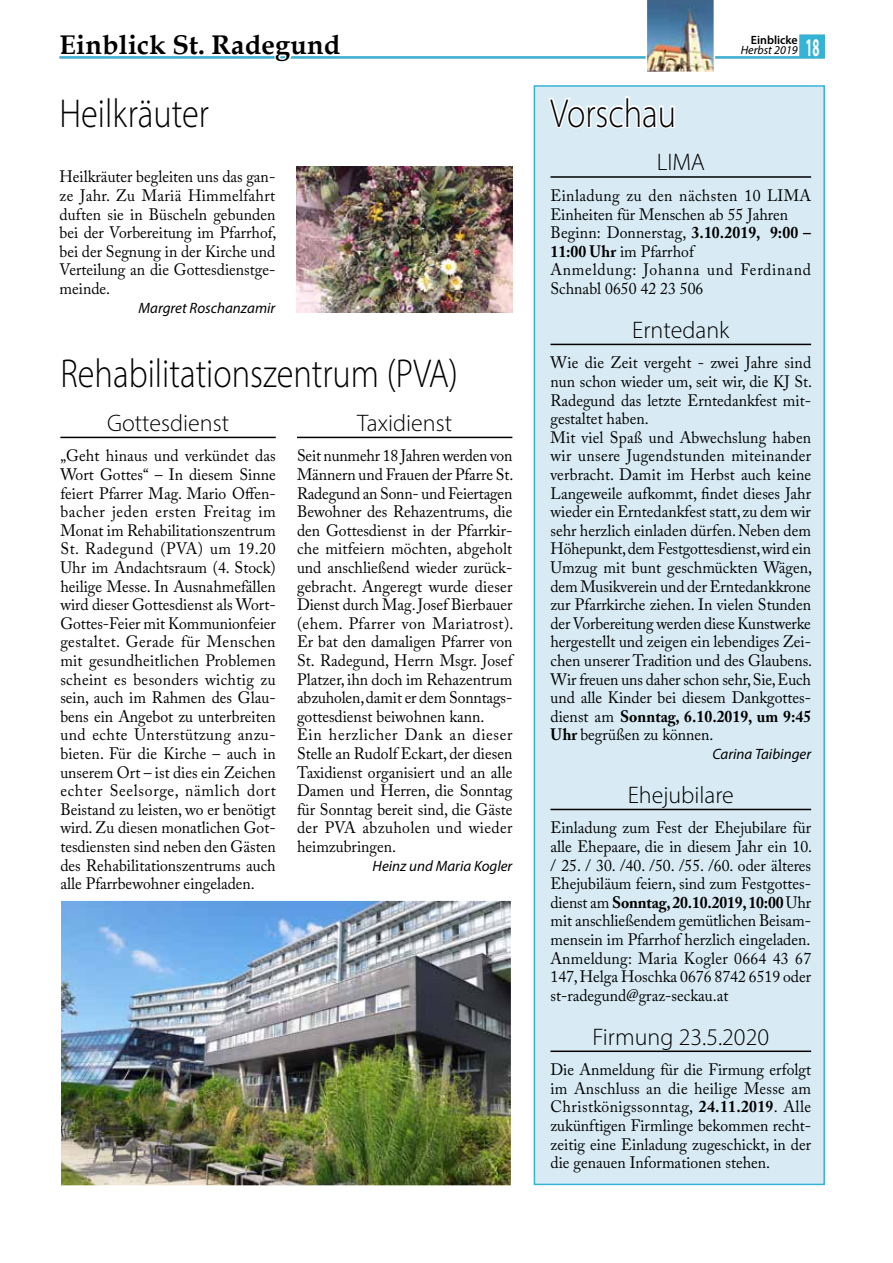
<style>
.page{position:relative;width:893px;height:1263px;background:#fff}
.page>*{position:absolute;margin:0;border:0;box-sizing:border-box;transform-origin:0 0}
.t1{font:300 40.5px "Myriad Pro";color:#000;scale:.85 1}
.t2{font:700 27px "Book Antiqua";letter-spacing:.005em;color:#000}
.t3{font:300 24px "Myriad Pro";color:#000}
.t4{font:16.5px/18.6px "Adobe Caslon Pro";color:#000;text-align:justify;scale:.95 1}
.t5{font:italic 15px "Myriad Pro";color:#000}
.t6{font:italic 12px "Myriad Pro";color:#000}
.t7{font:600 12px "Myriad Pro";color:#000}
.s1{font-weight:700;font-style:normal;font-size:25.5px;color:#fff}
.s2{font-weight:700}
</style>
<div class="page">
<div style="left:534px;top:85px;width:291px;height:1100px;background:#d8ebf4;border:2px solid #35b3d7"></div>
<img style="left:379px;top:167px;width:133px;height:145px">
<hr style="left:550px;top:176px;width:261px;height:2px;background:#000">
<hr style="left:550px;top:344px;width:261px;height:1px;background:#000">
<hr style="left:550px;top:809px;width:261px;height:1px;background:#000">
<hr style="left:550px;top:1050px;width:261px;height:2px;background:#000">
<hr style="left:297px;top:437px;width:215px;height:1px;background:#000">
<img style="left:61px;top:900px;width:450px;height:286px">
<hr style="left:60px;top:56px;width:765px;height:3px;background:#35b3d7">
<div style="left:799px;top:35px;width:26px;height:22px;background:#35b3d7"></div>
<svg style="left:546px;top:0;width:169px;height:129px"></svg>
<svg style="left:59px;top:56px;width:320px;height:383px"></svg>
<h2 class="t2" style="left:60px;top:27px;width:282px">Einblick St. Radegund</h2>
<p class="t6" style="left:741px;top:43px;width:80px">Herbst 2019 <span class="s1">18</span></p>
<p class="t7" style="left:751px;top:32px;width:48px">Einblicke</p>
<h1 class="t1" style="left:60px;top:89px;width:177px">Heilkräuter</h1>
<p class="t4" style="left:60px;top:167px;width:230px">Heilkräuter begleiten uns das gan&shy;ze Jahr. Zu Mariä Himmelfahrt duften sie in Büscheln gebunden bei der Vorbereitung im Pfarrhof, bei der Segnung in der Kirche und Verteilung an die Gottesdienstge&shy;meinde.</p>
<p class="t5" style="left:139px;top:298px;width:138px">Margret Roschanzamir</p>
<h1 class="t1" style="left:60px;top:349px;width:469px">Rehabilitationszentrum (PVA)</h1>
<h3 class="t3" style="left:107px;top:408px;width:124px">Gottesdienst</h3>
<p class="t4" style="left:60px;top:446px;width:228px">„Geht hinaus und verkündet das Wort Gottes“ – In diesem Sinne feiert Pfarrer Mag. Mario Offen&shy;bacher jeden ersten Freitag im Monat im Rehabilitationszentrum St. Radegund (PVA) um 19.20<br>Uhr im Andachtsraum (4. Stock) heilige Messe. In Ausnahmefällen wird dieser Gottesdienst als Wort-Gottes-Feier mit Kommunionfeier gestaltet. Gerade für Menschen mit gesundheitlichen Problemen scheint es besonders wichtig zu sein, auch im Rahmen des Glau&shy;bens ein Angebot zu unterbreiten und echte Unterstützung anzu&shy;bieten. Für die Kirche – auch in unserem Ort – ist dies ein Zeichen echter Seelsorge, nämlich dort Beistand zu leisten, wo er benötigt wird. Zu diesen monatlichen Got&shy;tesdiensten sind neben den Gästen des Rehabilitationszentrums auch alle Pfarrbewohner eingeladen.</p>
<h3 class="t3" style="left:357px;top:408px;width:96px">Taxidienst</h3>
<p class="t4" style="left:297px;top:446px;width:229px;text-align:left">Seit nunmehr 18 Jahren werden von<br>Männern und Frauen der Pfarre St.<br>Radegund an Sonn- und Feiertagen<br>Bewohner des Rehazentrums, die den Gottesdienst in der Pfarrkir&shy;che mitfeiern möchten, abgeholt und anschließend wieder zurück&shy;gebracht. Angeregt wurde dieser<br>Dienst durch Mag. Josef Bierbauer (ehem. Pfarrer von Mariatrost).<br>Er bat den damaligen Pfarrer von<br>St. Radegund, Herrn Msgr. Josef<br>Platzer, ihn doch im Rehazentrum abzuholen, damit er dem Sonntags&shy;gottesdienst beiwohnen kann.<br>Ein herzlicher Dank an dieser<br>Stelle an Rudolf Eckart, der diesen<br>Taxidienst organisiert und an alle<br>Damen und Herren, die Sonntag für Sonntag bereit sind, die Gäste der PVA abzuholen und wieder heimzubringen.</p>
<p class="t5" style="left:373px;top:856px;width:141px">Heinz und Maria Kogler</p>
<h1 class="t1" style="left:550px;top:89px;width:149px">Vorschau</h1>
<h3 class="t3" style="left:657px;top:148px;width:50px">LIMA</h3>
<p class="t4" style="left:550px;top:186px;width:276px;text-align:left">Einladung zu den nächsten 10 LIMA<br>Einheiten für Menschen ab 55 Jahren<br>Beginn: Donnerstag, <span class="s2">3.10.2019, 9:00 –<br>11:00 Uhr</span> im Pfarrhof<br>Anmeldung: Johanna und Ferdinand<br>Schnabl 0650 42 23 506</p>
<h3 class="t3" style="left:632px;top:315px;width:99px">Erntedank</h3>
<p class="t4" style="left:550px;top:353px;width:277px;text-align:left">Wie die Zeit vergeht - zwei Jahre sind nun schon wieder um, seit wir, die KJ St.<br>Radegund das letzte Erntedankfest mit&shy;gestaltet haben.<br>Mit viel Spaß und Abwechslung haben wir unsere Jugendstunden miteinander verbracht. Damit im Herbst auch keine Langeweile aufkommt, findet dieses Jahr wieder ein Erntedankfest statt, zu dem wir sehr herzlich einladen dürfen. Neben dem Höhepunkt, dem Festgottesdienst, wird ein Umzug mit bunt geschmückten Wägen, dem Musikverein und der Erntedankkrone zur Pfarrkirche ziehen. In vielen Stunden der Vorbereitung werden diese Kunstwerke hergestellt und zeigen ein lebendiges Zei&shy;chen unserer Tradition und des Glaubens.<br>Wir freuen uns daher schon sehr, Sie, Euch und alle Kinder bei diesem Dankgottes&shy;dienst am <span class="s2">Sonntag, 6.10.2019, um 9:45<br>Uhr</span> begrüßen zu können.</p>
<p class="t5" style="left:712px;top:745px;width:100px">Carina Taibinger</p>
<h3 class="t3" style="left:628px;top:780px;width:108px">Ehejubilare</h3>
<p class="t4" style="left:550px;top:818px;width:277px">Einladung zum Fest der Ehejubilare für alle Ehepaare, die in diesem Jahr ein 10. / 25. / 30. /40. /50. /55. /60. oder älteres Ehejubiläum feiern, sind zum Festgottes&shy;dienst am <span class="s2">Sonntag, 20.10.2019, 10:00</span> Uhr mit anschließendem gemütlichen Beisam&shy;mensein im Pfarrhof herzlich eingeladen.<br>Anmeldung: Maria Kogler 0664 43 67<br>147, Helga Hoschka 0676 8742 6519 oder st-radegund@graz-seckau.at</p>
<h3 class="t3" style="left:592px;top:1022px;width:178px">Firmung 23.5.2020</h3>
<p class="t4" style="left:550px;top:1060px;width:276px">Die Anmeldung für die Firmung erfolgt im Anschluss an die heilige Messe am Christkönigssonntag, <span class="s2">24.11.2019</span>. Alle zukünftigen Firmlinge bekommen recht&shy;zeitig eine Einladung zugeschickt, in der die genauen Informationen stehen.</p>
</div>
